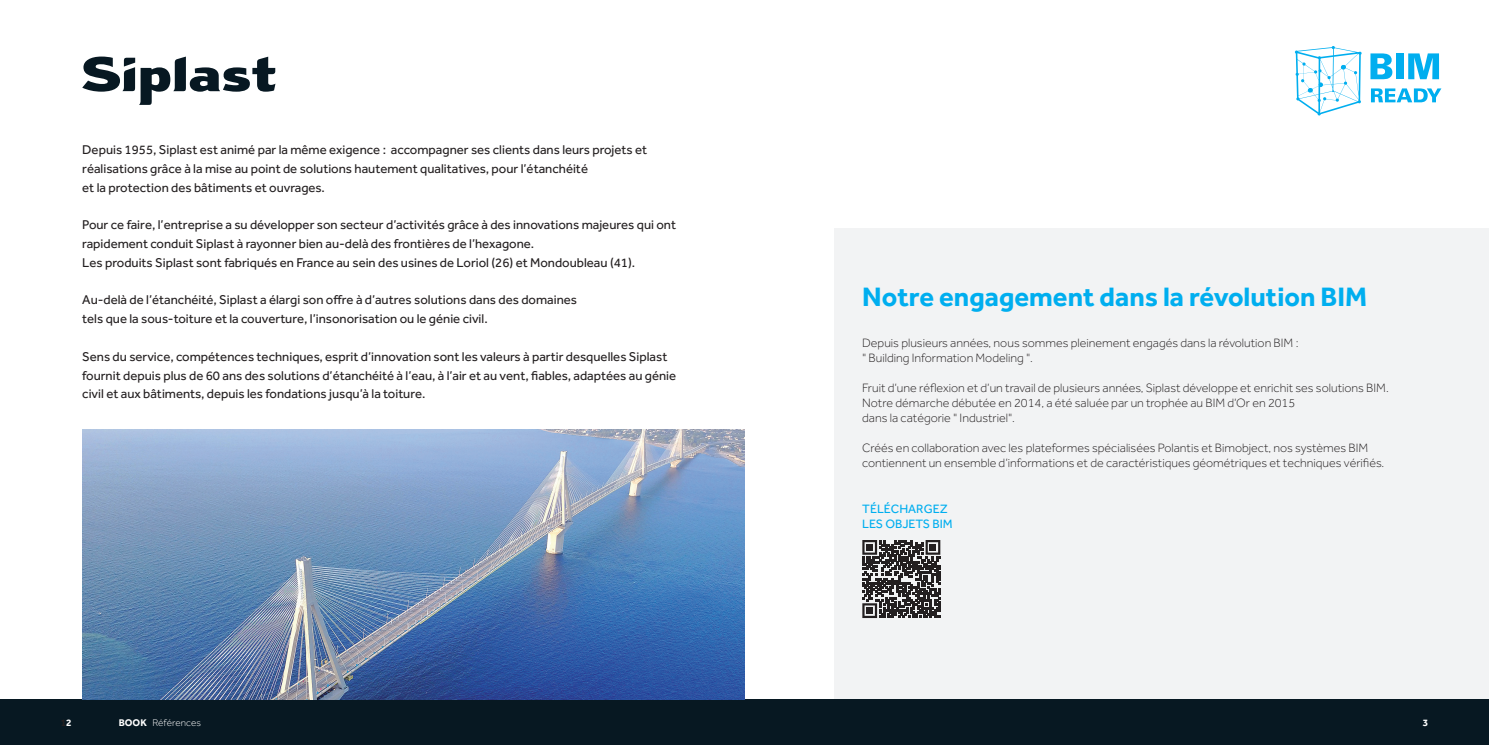
<style>
.page{position:relative;width:1489px;height:745px;background:#fff}
.page>*{position:absolute;margin:0;border:0;box-sizing:border-box;transform-origin:0 0}
.t1{font:700 27.5px "Effra";color:#00aeef}
.t2{font:13.12px/18.8px "Effra";color:#231f20}
.t3{font:300 12.5px/15px "Effra";color:#231f20}
.t4{font:12.5px/15px "Effra";color:#00aeef}
.t5{font:300 10px "Effra";color:#fff}
.t6{font:700 10px "Effra";color:#231f20}
.t7{font:700 10px "Effra";color:#fff}
.s1{color:#fff}
.s2{font-weight:700}
</style>
<div class="page">
<div style="left:834px;top:228px;width:654px;height:516px;background:#f2f3f4"></div>
<div style="left:0;top:699px;width:1488px;height:45px;background:#071822"></div>
<svg style="left:1370px;top:53px;width:22px;height:26px"></svg>
<div style="left:1395px;top:53px;width:8px;height:26px;background:#00aeef"></div>
<svg style="left:1408px;top:53px;width:30px;height:26px"></svg>
<svg style="left:1371px;top:88px;width:70px;height:14px"></svg>
<svg style="left:1294px;top:46px;width:67px;height:70px"></svg>
<svg style="left:862px;top:540px;width:78px;height:77px"></svg>
<svg style="left:82px;top:56px;width:193px;height:49px"></svg>
<img style="left:82px;top:429px;width:662px;height:270px">
<p class="t2" style="left:82px;top:140px;width:566px">Depuis 1955, Siplast est animé par la même exigence : accompagner ses clients dans leurs projets et réalisations grâce à la mise au point de solutions hautement qualitatives, pour l’étanchéité<br>et la protection des bâtiments et ouvrages.</p>
<p class="t2" style="left:82px;top:215px;width:595px">Pour ce faire, l’entreprise a su développer son secteur d’activités grâce à des innovations majeures qui ont rapidement conduit Siplast à rayonner bien au-delà des frontières de l’hexagone.<br>Les produits Siplast sont fabriqués en France au sein des usines de Loriol (26) et Mondoubleau (41).</p>
<p class="t2" style="left:82px;top:290px;width:496px">Au-delà de l’étanchéité, Siplast a élargi son offre à d’autres solutions dans des domaines tels que la sous-toiture et la couverture, l’insonorisation ou le génie civil.</p>
<p class="t2" style="left:82px;top:346px;width:595px">Sens du service, compétences techniques, esprit d’innovation sont les valeurs à partir desquelles Siplast fournit depuis plus de 60 ans des solutions d’étanchéité à l’eau, à l’air et au vent, fiables, adaptées au génie civil et aux bâtiments, depuis les fondations jusqu’à la toiture.</p>
<p class="t6" style="left:61px;top:715px;width:12px">1<span class="s1">2</span></p>
<p class="t5" style="left:119px;top:716px;width:84px"><span class="s2">BOOK</span> Références</p>
<h1 class="t1" style="left:862px;top:279px;width:506px">Notre engagement dans la révolution BIM</h1>
<p class="t3" style="left:862px;top:335px;width:437px">Depuis plusieurs années, nous sommes pleinement engagés dans la révolution BIM : " Building Information Modeling ".</p>
<p class="t3" style="left:862px;top:380px;width:528px">Fruit d’une réflexion et d’un travail de plusieurs années, Siplast développe et enrichit ses solutions BIM.<br>Notre démarche débutée en 2014, a été saluée par un trophée au BIM d’Or en 2015<br>dans la catégorie " Industriel".</p>
<p class="t3" style="left:862px;top:440px;width:523px">Créés en collaboration avec les plateformes spécialisées Polantis et Bimobject, nos systèmes BIM contiennent un ensemble d’informations et de caractéristiques géométriques et techniques vérifiés.</p>
<p class="t4" style="left:862px;top:500px;width:92px">TÉLÉCHARGEZ<br>LES OBJETS BIM</p>
<p class="t7" style="left:1422px;top:715px;width:7px">3</p>
</div>
